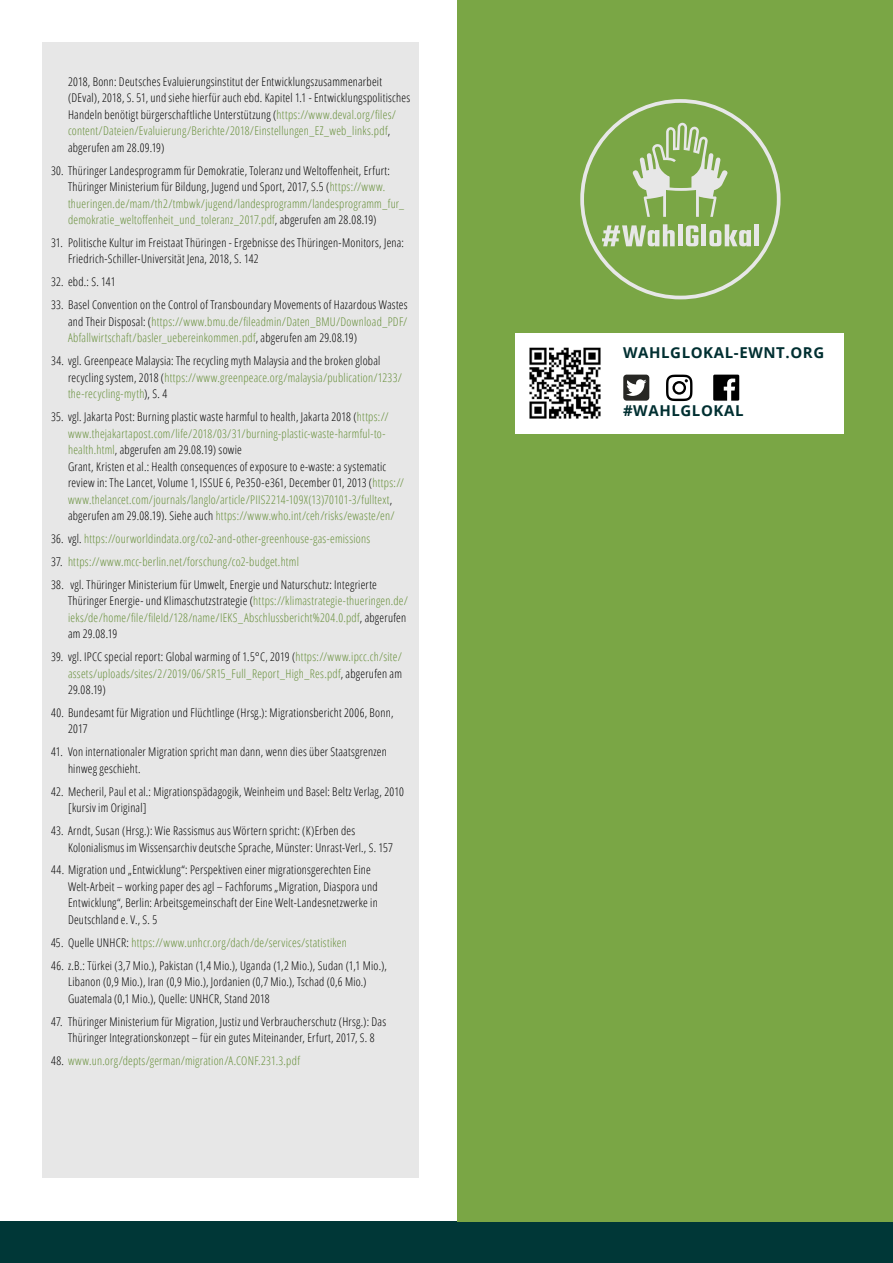
<style>
.page{position:relative;width:893px;height:1263px;background:#fff}
.page>*{position:absolute;margin:0;border:0;box-sizing:border-box;transform-origin:0 0}
.t1{font:700 15px "Open Sans";letter-spacing:.04em;color:#002f31}
.t2{font:300 condensed 12px/16.5px "Open Sans";letter-spacing:.02em;color:#000}
.t3{font:300 condensed 12px/16.5px "Open Sans";letter-spacing:.02em;color:#678f3a;text-align:justify}
.s1{color:#678f3a}
.s2{color:#000}
</style>
<div class="page">
<div style="left:0;top:1221px;width:893px;height:42px;background:#003737"></div>
<div style="left:458px;top:0;width:435px;height:1221px;background:#7aa645"></div>
<div style="left:515px;top:333px;width:328px;height:100px;background:#fff"></div>
<img style="left:529px;top:347px;width:72px;height:72px">
<svg style="left:666px;top:375px;width:26px;height:26px"></svg>
<div style="left:623px;top:375px;width:26px;height:26px;background:#272724;border-radius:3px"></div>
<svg style="left:626px;top:379px;width:20px;height:17px"></svg>
<svg style="left:713px;top:375px;width:26px;height:26px"></svg>
<div style="left:580px;top:99px;width:201px;height:200px;border:4px solid #e7e7e7;border-radius:50%"></div>
<svg style="left:602px;top:224px;width:73px;height:22px"></svg>
<hr style="left:678px;top:224px;width:4px;height:22px;background:#e7e7e7">
<svg style="left:686px;top:225px;width:12px;height:21px"></svg>
<hr style="left:702px;top:224px;width:4px;height:22px;background:#e7e7e7">
<svg style="left:709px;top:224px;width:42px;height:22px"></svg>
<div style="left:754px;top:224px;width:5px;height:22px;background:#e7e7e7"></div>
<svg style="left:632px;top:123px;width:96px;height:94px"></svg>
<div style="left:43px;top:43px;width:376px;height:1135px;background:#e7e7e7"></div>
<p class="t2" style="left:68px;top:73px;width:344px">2018, Bonn: Deutsches Evaluierungsinstitut der Entwicklungszusammenarbeit (DEval), 2018, S. 51, und siehe hierfür auch ebd. Kapitel 1.1 - Entwicklungspolitisches Handeln benötigt bürgerschaftliche Unterstützung (<span class="s1">https://www.deval.org/files/ content/Dateien/Evaluierung/Berichte/2018/Einstellungen_EZ_web_links.pdf</span>, abgerufen am 28.09.19)</p>
<p class="t2" style="left:68px;top:162px;width:338px;text-indent:-17px">30. Thüringer Landesprogramm für Demokratie, Toleranz und Weltoffenheit, Erfurt:<br>Thüringer Ministerium für Bildung, Jugend und Sport, 2017, S.5 (<span class="s1">https://www. thueringen.de/mam/th2/tmbwk/jugend/landesprogramm/landesprogramm_fur_ demokratie_weltoffenheit_und_toleranz_2017.pdf</span>, abgerufen am 28.08.19)</p>
<p class="t2" style="left:68px;top:234px;width:337px;text-indent:-17px">31. Politische Kultur im Freistaat Thüringen - Ergebnisse des Thüringen-Monitors, Jena:<br>Friedrich-Schiller-Universität Jena, 2018, S. 142</p>
<p class="t2" style="left:51px;top:273px;width:66px">32. ebd.: S. 141</p>
<p class="t2" style="left:68px;top:296px;width:341px;text-align:justify;text-indent:-17px">33. Basel Convention on the Control of Transboundary Movements of Hazardous Wastes and Their Disposal: (<span class="s1">https://www.bmu.de/fileadmin/Daten_BMU/Download_PDF/ Abfallwirtschaft/basler_uebereinkommen.pdf</span>, abgerufen am 29.08.19)</p>
<p class="t2" style="left:68px;top:352px;width:335px;text-indent:-17px">34. vgl. Greenpeace Malaysia: The recycling myth Malaysia and the broken global recycling system, 2018 (<span class="s1">https://www.greenpeace.org/malaysia/publication/1233/ the-recycling-myth</span>), S. 4</p>
<p class="t2" style="left:68px;top:408px;width:338px;text-indent:-17px">35. vgl. Jakarta Post: Burning plastic waste harmful to health, Jakarta 2018 (<span class="s1">https:// www.thejakartapost.com/life/2018/03/31/burning-plastic-waste-harmful-to&shy;health.html</span>, abgerufen am 29.08.19) sowie<br>Grant, Kristen et al.: Health consequences of exposure to e-waste: a systematic review in: The Lancet, Volume 1, ISSUE 6, Pe350-e361, December 01, 2013 (<span class="s1">https:// www.thelancet.com/journals/langlo/article/PIIS2214-109X(13)70101-3/fulltext</span>, abgerufen am 29.08.19). Siehe auch <span class="s1">https://www.who.int/ceh/risks/ewaste/en/</span></p>
<p class="t3" style="left:51px;top:530px;width:321px"><span class="s2">36. vgl.</span> https://ourworldindata.org/co2-and-other-greenhouse-gas-emissions</p>
<p class="t3" style="left:51px;top:553px;width:249px"><span class="s2">37.</span> https://www.mcc-berlin.net/forschung/co2-budget.html</p>
<p class="t2" style="left:68px;top:576px;width:342px;text-indent:-17px">38. vgl. Thüringer Ministerium für Umwelt, Energie und Naturschutz: Integrierte Thüringer Energie- und Klimaschutzstrategie (<span class="s1">https://klimastrategie-thueringen.de/ ieks/de/home/file/fileId/128/name/IEKS_Abschlussbericht%204.0.pdf</span>, abgerufen am 29.08.19</p>
<p class="t3" style="left:68px;top:648px;width:335px;text-indent:-17px"><span class="s2">39. vgl. IPCC special report: Global warming of 1.5°C, 2019 (</span>https://www.ipcc.ch/site/ assets/uploads/sites/2/2019/06/SR15_Full_Report_High_Res.pdf<span class="s2">, abgerufen am 29.08.19)</span></p>
<p class="t2" style="left:68px;top:704px;width:327px;text-indent:-17px">40. Bundesamt für Migration und Flüchtlinge (Hrsg.): Migrationsbericht 2006, Bonn,<br>2017</p>
<p class="t2" style="left:68px;top:743px;width:320px;text-indent:-17px">41. Von internationaler Migration spricht man dann, wenn dies über Staatsgrenzen hinweg geschieht.</p>
<p class="t2" style="left:68px;top:783px;width:337px;text-indent:-17px">42. Mecheril, Paul et al.: Migrationspädagogik, Weinheim und Basel: Beltz Verlag, 2010 [kursiv im Original]</p>
<p class="t2" style="left:68px;top:822px;width:327px;text-indent:-17px">43. Arndt, Susan (Hrsg.): Wie Rassismus aus Wörtern spricht: (K)Erben des<br>Kolonialismus im Wissensarchiv deutsche Sprache, Münster: Unrast-Verl., S. 157</p>
<p class="t2" style="left:68px;top:861px;width:311px;text-indent:-17px">44. Migration und „Entwicklung“: Perspektiven einer migrationsgerechten Eine Welt-Arbeit – working paper des agl – Fachforums „Migration, Diaspora und Entwicklung“, Berlin: Arbeitsgemeinschaft der Eine Welt-Landesnetzwerke in Deutschland e. V., S. 5</p>
<p class="t3" style="left:51px;top:934px;width:297px"><span class="s2">45. Quelle UNHCR:</span> https://www.unhcr.org/dach/de/services/statistiken</p>
<p class="t2" style="left:68px;top:957px;width:320px;text-indent:-17px">46. z.B.: Türkei (3,7 Mio.), Pakistan (1,4 Mio.), Uganda (1,2 Mio.), Sudan (1,1 Mio.),<br>Libanon (0,9 Mio.), Iran (0,9 Mio.), Jordanien (0,7 Mio.), Tschad (0,6 Mio.)<br>Guatemala (0,1 Mio.), Quelle: UNHCR, Stand 2018</p>
<p class="t2" style="left:51px;top:1013px;width:337px;text-align:center">47. Thüringer Ministerium für Migration, Justiz und Verbraucherschutz (Hrsg.): Das<br>Thüringer Integrationskonzept – für ein gutes Miteinander, Erfurt, 2017, S. 8</p>
<p class="t3" style="left:51px;top:1052px;width:250px"><span class="s2">48.</span> www.un.org/depts/german/migration/A.CONF.231.3.pdf</p>
<p class="t1" style="left:623px;top:342px;width:203px">WAHLGLOKAL-EWNT.ORG</p>
<p class="t1" style="left:623px;top:400px;width:122px">#WAHLGLOKAL</p>
</div>
